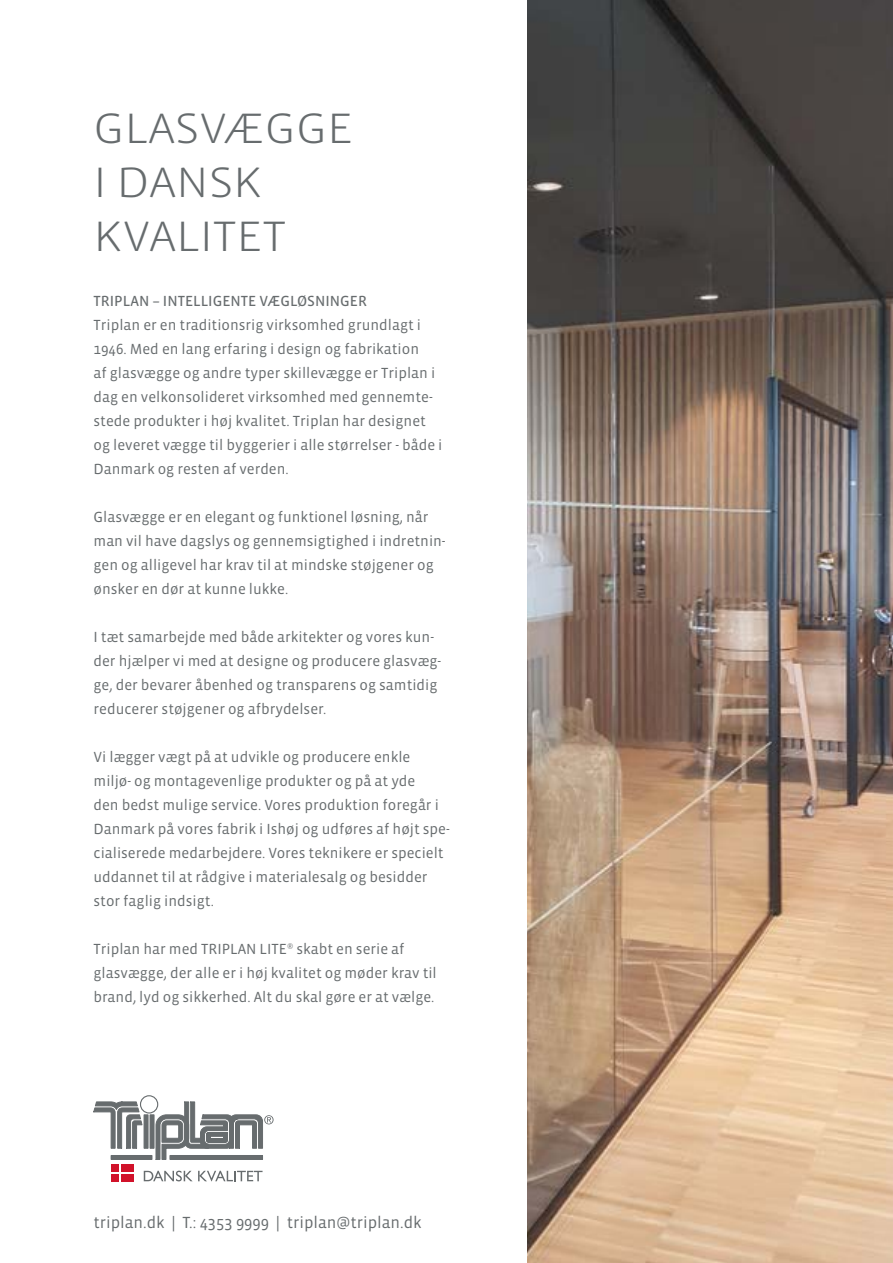
<style>
.page{position:relative;width:893px;height:1263px;background:#fff}
.page>*{position:absolute;margin:0;border:0;box-sizing:border-box;transform-origin:0 0}
.t1{font:300 43.5px/54px "Vista Sans OT";color:#676c6e;scale:1.1 1}
.t2{font:16.5px "Vista Sans OT";color:#676c6e}
.t3{font:15px/24px "Vista Sans OT";color:#676c6e}
.t4{font:15px "Vista Sans OT";color:#676c6e}
</style>
<div class="page">
<img style="left:527px;top:0;width:366px;height:1263px">
<div style="left:111px;top:1155px;width:41px;height:5px;background:#676c6e"></div>
<hr style="left:150px;top:1115px;width:4px;height:33px;background:#676c6e">
<hr style="left:144px;top:1115px;width:4px;height:33px;background:#676c6e">
<svg style="left:94px;top:1101px;width:49px;height:48px"></svg>
<svg style="left:156px;top:1101px;width:118px;height:59px"></svg>
<div style="left:140px;top:1095px;width:18px;height:18px;border:1px solid #676c6e;border-radius:50%"></div>
<div style="left:111px;top:1165px;width:8px;height:7px;background:#d1122a"></div>
<div style="left:111px;top:1174px;width:8px;height:7px;background:#d1122a"></div>
<div style="left:121px;top:1165px;width:12px;height:7px;background:#d1122a"></div>
<div style="left:121px;top:1174px;width:12px;height:7px;background:#d1122a"></div>
<svg style="left:144px;top:1171px;width:119px;height:10px"></svg>
<h1 class="t1" style="left:94px;top:102px;width:238px">GLASVÆGGE<br>I DANSK<br>KVALITET</h1>
<p class="t4" style="left:94px;top:293px;width:275px">TRIPLAN – INTELLIGENTE VÆGLØSNINGER</p>
<p class="t3" style="left:94px;top:313px;width:350px">Triplan er en traditionsrig virksomhed grundlagt i 1946. Med en lang erfaring i design og fabrikation<br>af glasvægge og andre typer skillevægge er Triplan i dag en velkonsolideret virksomhed med gennemte&shy;stede produkter i høj kvalitet. Triplan har designet og leveret vægge til byggerier i alle størrelser - både i Danmark og resten af verden.</p>
<p class="t3" style="left:94px;top:505px;width:354px">Glasvægge er en elegant og funktionel løsning, når man vil have dagslys og gennemsigtighed i indretnin&shy;gen og alligevel har krav til at mindske støjgener og ønsker en dør at kunne lukke.</p>
<p class="t3" style="left:94px;top:625px;width:349px">I tæt samarbejde med både arkitekter og vores kun&shy;der hjælper vi med at designe og producere glasvæg&shy;ge, der bevarer åbenhed og transparens og samtidig reducerer støjgener og afbrydelser.</p>
<p class="t3" style="left:94px;top:745px;width:358px">Vi lægger vægt på at udvikle og producere enkle miljø- og montagevenlige produkter og på at yde<br>den bedst mulige service. Vores produktion foregår i Danmark på vores fabrik i Ishøj og udføres af højt spe&shy;cialiserede medarbejdere. Vores teknikere er specielt uddannet til at rådgive i materialesalg og besidder stor faglig indsigt.</p>
<p class="t3" style="left:94px;top:937px;width:345px">Triplan har med TRIPLAN LITE<sup>®</sup> skabt en serie af glasvægge, der alle er i høj kvalitet og møder krav til brand, lyd og sikkerhed. Alt du skal gøre er at vælge.</p>
<p class="t2" style="left:94px;top:1214px;width:330px">triplan.dk | T.: 4353 9999 | triplan@triplan.dk</p>
</div>
